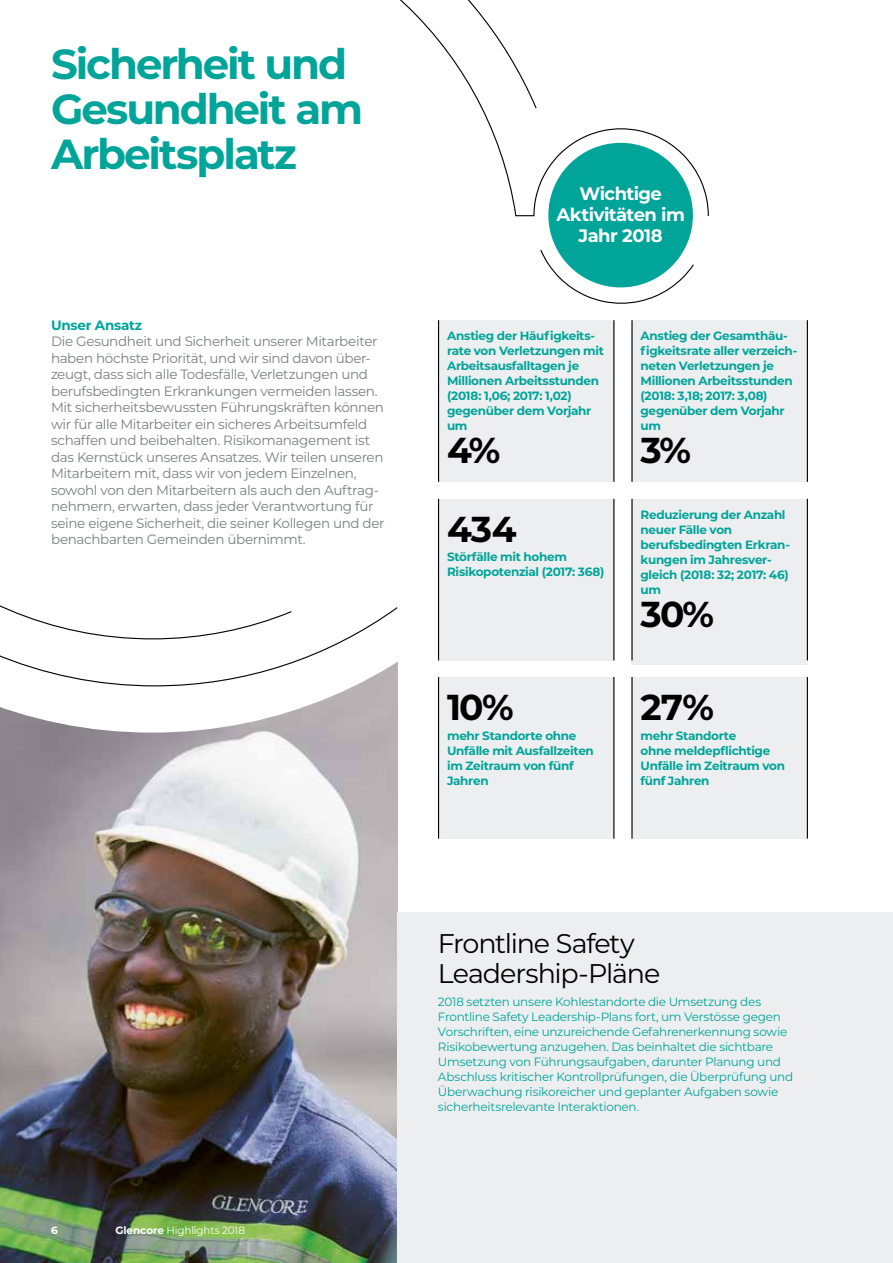
<style>
.page{position:relative;width:893px;height:1263px;background:#fff}
.page>*{position:absolute;margin:0;border:0;box-sizing:border-box;transform-origin:0 0}
.t1{font:700 42px/45px "Montserrat";letter-spacing:-.05em;color:#00a499}
.t2{font:700 36px/78.8px "Montserrat";letter-spacing:-.025em;color:#000}
.t3{font:27px/30px "Montserrat";letter-spacing:-.04em;color:#000}
.t4{font:700 18px/21px "Montserrat";letter-spacing:-.03em;color:#fff;text-align:center}
.t5{font:13.5px/16.5px "Montserrat";letter-spacing:-.025em;color:#7b7e7f}
.t6{font:700 13.5px "Montserrat";letter-spacing:-.015em;color:#00a499}
.t7{font:700 12px/15px "Montserrat";letter-spacing:-.025em;color:#00a499}
.t8{font:12px/15px "Montserrat";letter-spacing:-.02em;color:#00a499}
.t9{font:10.5px "Montserrat";letter-spacing:-.02em;color:#fff}
.t10{font:700 10.5px "Montserrat";color:#fff}
.s1{font-weight:700}
</style>
<div class="page">
<img style="left:0;top:733px;width:397px;height:530px">
<svg style="left:0;top:687px;width:398px;height:46px"></svg>
<svg style="left:0;top:0;width:709px;height:687px"></svg>
<div style="left:548px;top:143px;width:145px;height:144px;background:#00a499;border-radius:50%"></div>
<div style="left:397px;top:912px;width:496px;height:351px;background:#edeeef"></div>
<div style="left:438px;top:320px;width:176px;height:162px;background:#edeeef"></div>
<hr style="left:438px;top:320px;width:1px;height:162px;background:#000">
<hr style="left:613px;top:320px;width:1px;height:162px;background:#000">
<div style="left:438px;top:499px;width:176px;height:161px;background:#edeeef"></div>
<hr style="left:438px;top:499px;width:1px;height:161px;background:#000">
<hr style="left:613px;top:499px;width:1px;height:161px;background:#000">
<div style="left:438px;top:677px;width:176px;height:162px;background:#edeeef"></div>
<hr style="left:438px;top:677px;width:1px;height:162px;background:#000">
<hr style="left:613px;top:677px;width:1px;height:162px;background:#000">
<div style="left:631px;top:320px;width:177px;height:162px;background:#edeeef"></div>
<hr style="left:631px;top:320px;width:2px;height:162px;background:#000">
<hr style="left:807px;top:320px;width:1px;height:162px;background:#000">
<div style="left:631px;top:499px;width:177px;height:165px;background:#edeeef"></div>
<hr style="left:631px;top:499px;width:2px;height:161px;background:#000">
<hr style="left:807px;top:499px;width:1px;height:161px;background:#000">
<div style="left:631px;top:677px;width:177px;height:162px;background:#edeeef"></div>
<hr style="left:631px;top:677px;width:2px;height:162px;background:#000">
<hr style="left:807px;top:677px;width:1px;height:162px;background:#000">
<h1 class="t1" style="left:51px;top:39px;width:314px">Sicherheit und<br>Gesundheit am<br>Arbeitsplatz</h1>
<p class="t6" style="left:51px;top:315px;width:93px">Unser Ansatz</p>
<p class="t5" style="left:51px;top:333px;width:335px">Die Gesundheit und Sicherheit unserer Mitarbeiter haben höchste Priorität, und wir sind davon über&shy;zeugt, dass sich alle Todesfälle, Verletzungen und berufsbedingten Erkrankungen vermeiden lassen.<br>Mit sicherheitsbewussten Führungskräften können wir für alle Mitarbeiter ein sicheres Arbeitsumfeld schaffen und beibehalten. Risikomanagement ist das Kernstück unseres Ansatzes. Wir teilen unseren Mitarbeitern mit, dass wir von jedem Einzelnen, sowohl von den Mitarbeitern als auch den Auftrag&shy;nehmern, erwarten, dass jeder Verantwortung für seine eigene Sicherheit, die seiner Kollegen und der benachbarten Gemeinden übernimmt.</p>
<h3 class="t4" style="left:556px;top:183px;width:130px">Wichtige<br>Aktivitäten im<br>Jahr 2018</h3>
<p class="t7" style="left:447px;top:328px;width:159px">Anstieg der Häufigkeits&shy;rate von Verletzungen mit<br>Arbeitsausfalltagen je<br>Millionen Arbeitsstunden (2018: 1,06; 2017: 1,02) gegenüber dem Vorjahr um</p>
<h2 class="t2" style="left:447px;top:409px;width:71px">4%<br>434</h2>
<p class="t7" style="left:447px;top:549px;width:159px">Störfälle mit hohem<br>Risikopotenzial (2017: 368)</p>
<h2 class="t2" style="left:447px;top:666px;width:68px">10%</h2>
<p class="t7" style="left:447px;top:727px;width:148px">mehr Standorte ohne<br>Unfälle mit Ausfallzeiten im Zeitraum von fünf<br>Jahren</p>
<p class="t7" style="left:640px;top:328px;width:158px">Anstieg der Gesamthäu&shy;figkeitsrate aller verzeich&shy;neten Verletzungen je<br>Millionen Arbeitsstunden (2018: 3,18; 2017: 3,08) gegenüber dem Vorjahr um</p>
<h2 class="t2" style="left:640px;top:409px;width:52px">3%</h2>
<p class="t7" style="left:640px;top:507px;width:151px">Reduzierung der Anzahl neuer Fälle von berufsbedingten Erkran&shy;kungen im Jahresver&shy;gleich (2018: 32; 2017: 46) um</p>
<h2 class="t2" style="left:640px;top:573px;width:75px">30%</h2>
<h2 class="t2" style="left:640px;top:666px;width:75px">27%</h2>
<p class="t7" style="left:640px;top:727px;width:146px">mehr Standorte<br>ohne meldepflichtige<br>Unfälle im Zeitraum von fünf Jahren</p>
<p class="t10" style="left:51px;top:1222px;width:8px">6</p>
<p class="t9" style="left:116px;top:1223px;width:131px"><span class="s1">Glencore</span> Highlights 2018</p>
<h3 class="t3" style="left:438px;top:928px;width:224px">Frontline Safety<br>Leadership-Pläne</h3>
<p class="t8" style="left:438px;top:993px;width:357px">2018 setzten unsere Kohlestandorte die Umsetzung des Frontline Safety Leadership-Plans fort, um Verstösse gegen Vorschriften, eine unzureichende Gefahrenerkennung sowie Risikobewertung anzugehen. Das beinhaltet die sichtbare Umsetzung von Führungsaufgaben, darunter Planung und Abschluss kritischer Kontrollprüfungen, die Überprüfung und Überwachung risikoreicher und geplanter Aufgaben sowie sicherheitsrelevante Interaktionen.</p>
</div>
